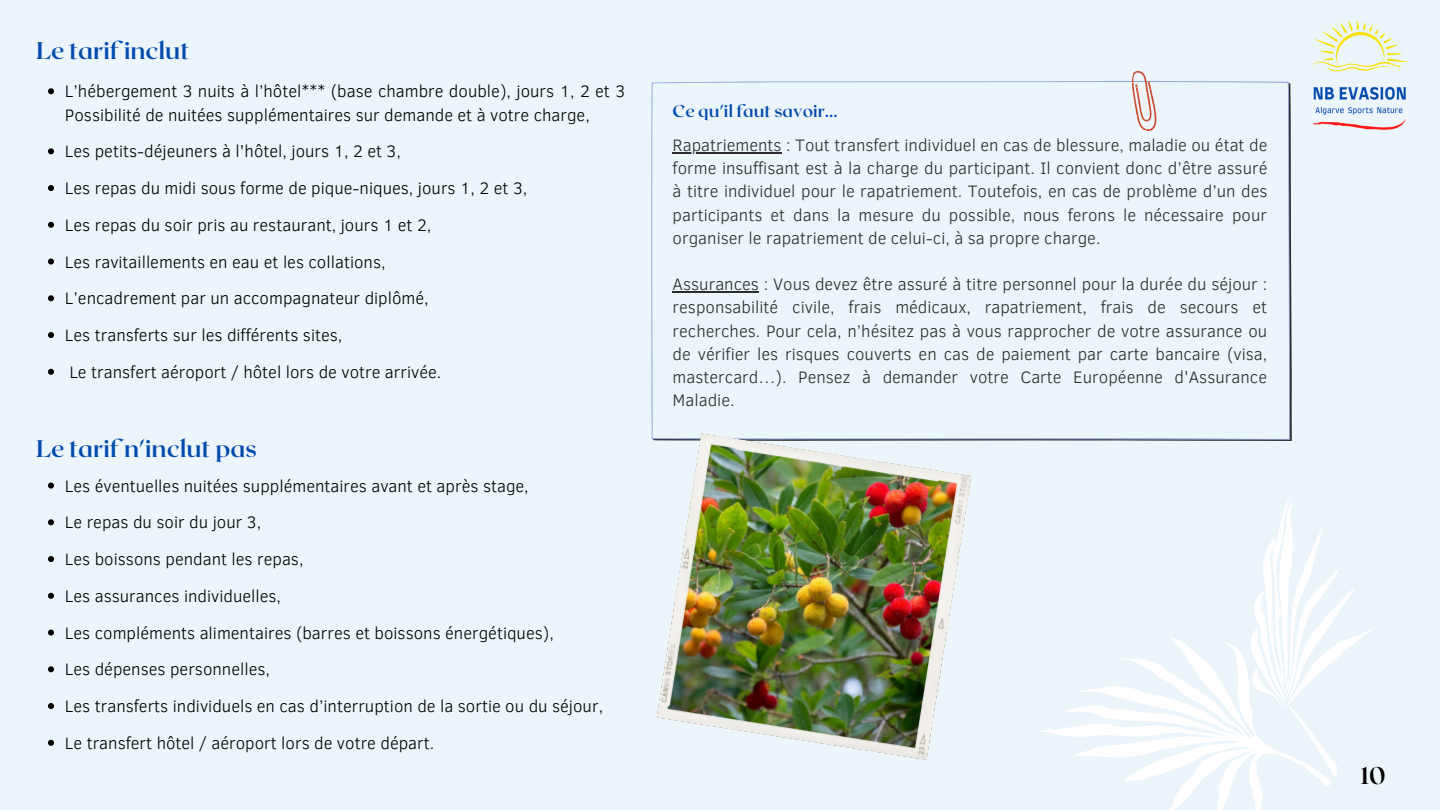
<style>
.page{position:relative;width:1440px;height:810px;background:#ebf5fa}
.page>*{position:absolute;margin:0;border:0;box-sizing:border-box;transform-origin:0 0}
.t1{font:700 24px "Roxborough CF";color:#004aad}
.t2{font:700 24px "Roxborough CF";color:#000}
.t3{font:300 17px/23.2px "Clear Sans";color:#000}
.t4{font:300 17px/23.2px "Clear Sans";color:#2c2c2e;text-align:justify}
.t5{font:700 17px "Roxborough CF";color:#004aad}
</style>
<div class="page">
<svg style="left:651px;top:81px;width:639px;height:359px"></svg>
<hr style="left:673px;top:152px;width:109px;height:2px;background:#2c2c2e">
<svg style="left:1124px;top:71px;width:44px;height:62px"></svg>
<svg style="left:1251px;top:499px;width:121px;height:277px"></svg>
<svg style="left:1040px;top:638px;width:292px;height:172px"></svg>
<svg style="left:48px;top:88px;width:6px;height:6px"></svg>
<svg style="left:48px;top:148px;width:6px;height:6px"></svg>
<svg style="left:48px;top:185px;width:6px;height:6px"></svg>
<svg style="left:48px;top:222px;width:6px;height:6px"></svg>
<svg style="left:48px;top:259px;width:6px;height:6px"></svg>
<svg style="left:48px;top:295px;width:6px;height:6px"></svg>
<svg style="left:48px;top:332px;width:6px;height:6px"></svg>
<svg style="left:48px;top:369px;width:6px;height:6px"></svg>
<svg style="left:48px;top:483px;width:6px;height:6px"></svg>
<svg style="left:48px;top:519px;width:6px;height:6px"></svg>
<svg style="left:48px;top:556px;width:6px;height:6px"></svg>
<svg style="left:48px;top:593px;width:6px;height:6px"></svg>
<svg style="left:48px;top:630px;width:6px;height:6px"></svg>
<svg style="left:48px;top:666px;width:6px;height:6px"></svg>
<svg style="left:48px;top:703px;width:6px;height:6px"></svg>
<svg style="left:48px;top:740px;width:6px;height:6px"></svg>
<img style="left:656px;top:433px;width:316px;height:327px">
<hr style="left:673px;top:292px;width:86px;height:1px;background:#2c2c2e">
<img style="left:1311px;top:20px;width:97px;height:110px">
<p class="t1" style="left:36px;top:35px;width:155px">Le tarif inclut</p>
<p class="t3" style="left:65px;top:79px;width:562px">L’hébergement 3 nuits à l’hôtel*** (base chambre double), jours 1, 2 et 3<br>Possibilité de nuitées supplémentaires sur demande et à votre charge,</p>
<p class="t3" style="left:65px;top:139px;width:337px">Les petits-déjeuners à l'hôtel, jours 1, 2 et 3,</p>
<p class="t3" style="left:65px;top:176px;width:464px">Les repas du midi sous forme de pique-niques, jours 1, 2 et 3,</p>
<p class="t3" style="left:65px;top:212px;width:368px">Les repas du soir pris au restaurant, jours 1 et 2,</p>
<p class="t3" style="left:65px;top:249px;width:322px">Les ravitaillements en eau et les collations,</p>
<p class="t3" style="left:65px;top:286px;width:365px">L’encadrement par un accompagnateur diplômé,</p>
<p class="t3" style="left:65px;top:323px;width:279px">Les transferts sur les différents sites,</p>
<p class="t3" style="left:69px;top:359px;width:374px">Le transfert aéroport / hôtel lors de votre arrivée.</p>
<p class="t1" style="left:36px;top:433px;width:223px">Le tarif n'inclut pas</p>
<p class="t3" style="left:65px;top:473px;width:465px">Les éventuelles nuitées supplémentaires avant et après stage,</p>
<p class="t3" style="left:65px;top:510px;width:198px">Le repas du soir du jour 3,</p>
<p class="t3" style="left:65px;top:547px;width:240px">Les boissons pendant les repas,</p>
<p class="t3" style="left:65px;top:583px;width:218px">Les assurances individuelles,</p>
<p class="t3" style="left:65px;top:620px;width:491px">Les compléments alimentaires (barres et boissons énergétiques),</p>
<p class="t3" style="left:65px;top:657px;width:207px">Les dépenses personnelles,</p>
<p class="t3" style="left:65px;top:694px;width:540px">Les transferts individuels en cas d’interruption de la sortie ou du séjour,</p>
<p class="t3" style="left:65px;top:730px;width:371px">Le transfert hôtel / aéroport lors de votre départ.</p>
<p class="t5" style="left:673px;top:100px;width:166px">Ce qu'il faut savoir...</p>
<p class="t4" style="left:673px;top:132px;width:596px">Rapatriements : Tout transfert individuel en cas de blessure, maladie ou état de forme insuffisant est à la charge du participant. Il convient donc d’être assuré à titre individuel pour le rapatriement. Toutefois, en cas de problème d’un des participants et dans la mesure du possible, nous ferons le nécessaire pour organiser le rapatriement de celui-ci, à sa propre charge.</p>
<p class="t4" style="left:673px;top:272px;width:596px">Assurances : Vous devez être assuré à titre personnel pour la durée du séjour : responsabilité civile, frais médicaux, rapatriement, frais de secours et recherches. Pour cela, n’hésitez pas à vous rapprocher de votre assurance ou de vérifier les risques couverts en cas de paiement par carte bancaire (visa, mastercard…). Pensez à demander votre Carte Européenne d'Assurance Maladie.</p>
<p class="t2" style="left:1361px;top:760px;width:26px">10</p>
</div>
